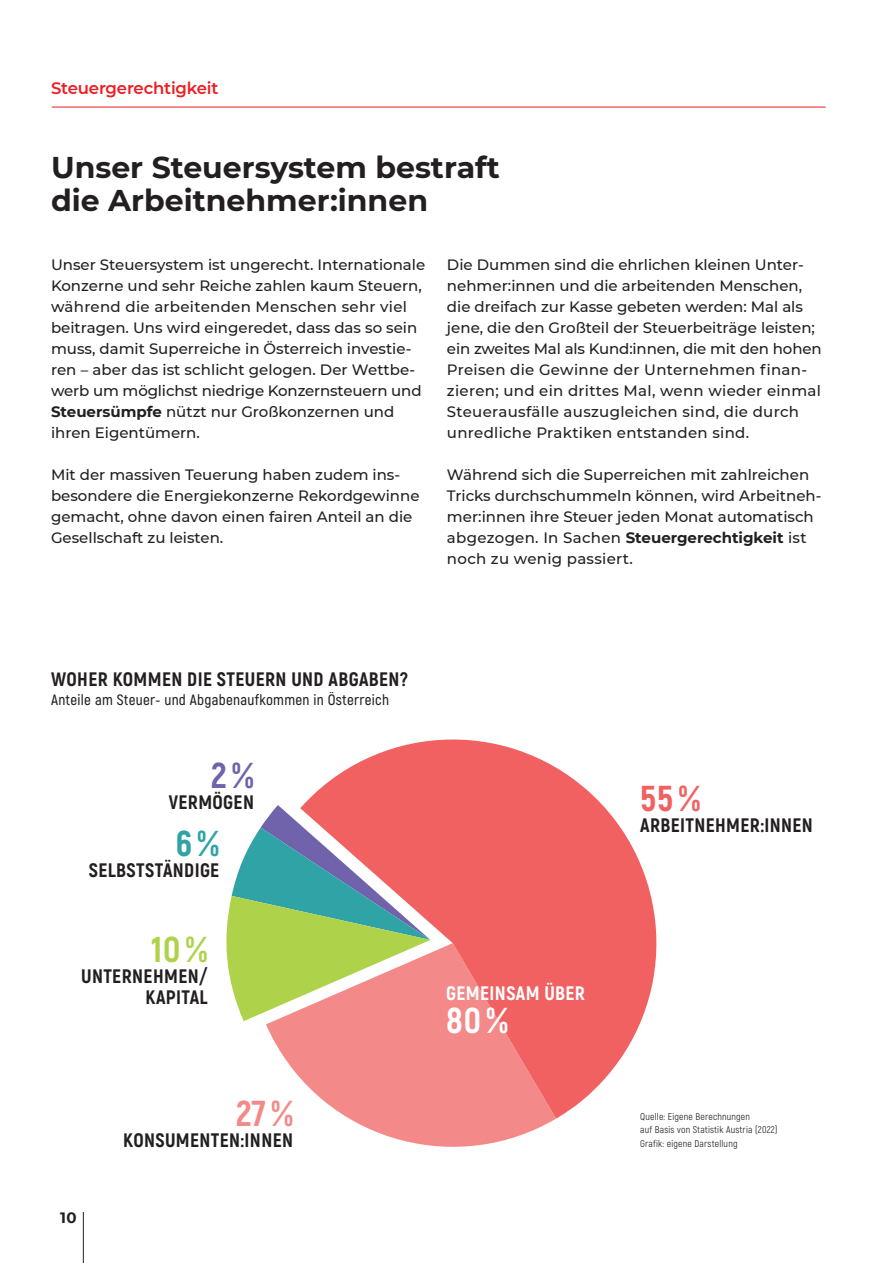
<style>
.page{position:relative;width:893px;height:1263px;background:#fff}
.page>*{position:absolute;margin:0;border:0;box-sizing:border-box;transform-origin:0 0}
.t1{font:800 36px "Akrobat";color:#f38a89}
.t2{font:800 36px "Akrobat";color:#f16161}
.t3{font:800 36px "Akrobat";color:#aed24a}
.t4{font:800 36px "Akrobat";color:#fff}
.t5{font:800 36px "Akrobat";color:#7063ac}
.t6{font:800 36px "Akrobat";color:#2fa3a5}
.t7{font:700 30px "Montserrat";color:#231f20}
.t8{font:800 19.5px "Akrobat";letter-spacing:.02em;color:#231f20}
.t9{font:800 19.5px "Akrobat";letter-spacing:.02em;color:#fff}
.t10{font:600 16.5px "Montserrat";letter-spacing:-.01em;color:#ee1d23}
.t11{font:500 15px/21px "Montserrat";color:#231f20}
.t12{font:600 15px "Akrobat";letter-spacing:.02em;color:#231f20}
.t13{font:700 15px "Montserrat";color:#231f20}
.t14{font:9.75px "Akrobat";letter-spacing:.02em;color:#231f20}
.s1{font-weight:700}
</style>
<div class="page">
<hr style="left:83px;top:1212px;width:1px;height:51px;background:#231f20">
<hr style="left:52px;top:107px;width:774px;height:1px;background:#ee1d23">
<svg style="left:226px;top:805px;width:74px;height:216px"></svg>
<svg style="left:266px;top:943px;width:290px;height:204px"></svg>
<svg style="left:300px;top:739px;width:357px;height:379px;fill:#f16161"></svg>
<div style="left:161px;top:754px;width:93px;height:55px;background:#fff"></div>
<p class="t10" style="left:51px;top:76px;width:169px">Steuergerechtigkeit</p>
<p class="t7" style="left:51px;top:146px;width:450px">Unser Steuersystem bestraft</p>
<p class="t7" style="left:51px;top:179px;width:379px">die Arbeitnehmer:innen</p>
<p class="t11" style="left:51px;top:253px;width:376px">Unser Steuersystem ist ungerecht. Internationale Konzerne und sehr Reiche zahlen kaum Steuern, während die arbeitenden Menschen sehr viel beitragen. Uns wird eingeredet, dass das so sein muss, damit Superreiche in Österreich investie&shy;ren – aber das ist schlicht gelogen. Der Wettbe&shy;werb um möglichst niedrige Konzernsteuern und <span class="s1">Steuersümpfe</span> nützt nur Großkonzernen und ihren Eigentümern.</p>
<p class="t11" style="left:51px;top:463px;width:370px">Mit der massiven Teuerung haben zudem ins&shy;besondere die Energiekonzerne Rekordgewinne gemacht, ohne davon einen fairen Anteil an die Gesellschaft zu leisten.</p>
<p class="t11" style="left:447px;top:253px;width:376px">Die Dummen sind die ehrlichen kleinen Unter&shy;nehmer:innen und die arbeitenden Menschen, die dreifach zur Kasse gebeten werden: Mal als jene, die den Großteil der Steuerbeiträge leisten; ein zweites Mal als Kund:innen, die mit den hohen Preisen die Gewinne der Unternehmen finan&shy;zieren; und ein drittes Mal, wenn wieder einmal Steuerausfälle auszugleichen sind, die durch unredliche Praktiken entstanden sind.</p>
<p class="t11" style="left:447px;top:463px;width:376px">Während sich die Superreichen mit zahlreichen Tricks durchschummeln können, wird Arbeitneh&shy;mer:innen ihre Steuer jeden Monat automatisch abgezogen. In Sachen <span class="s1">Steuergerechtigkeit</span> ist noch zu wenig passiert.</p>
<p class="t8" style="left:51px;top:667px;width:358px">WOHER KOMMEN DIE STEUERN UND ABGABEN?</p>
<p class="t12" style="left:51px;top:691px;width:340px">Anteile am Steuer- und Abgabenaufkommen in Österreich</p>
<p class="t5" style="left:211px;top:752px;width:44px">2%</p>
<p class="t8" style="left:169px;top:789px;width:87px">VERMÖGEN</p>
<p class="t6" style="left:176px;top:821px;width:45px">6%</p>
<p class="t8" style="left:89px;top:858px;width:132px">SELBSTSTÄNDIGE</p>
<p class="t3" style="left:151px;top:926px;width:58px">10%</p>
<p class="t8" style="left:81px;top:963px;width:128px">UNTERNEHMEN/</p>
<p class="t8" style="left:146px;top:984px;width:63px">KAPITAL</p>
<p class="t13" style="left:60px;top:1207px;width:18px">10</p>
<p class="t1" style="left:236px;top:1090px;width:59px">27%</p>
<p class="t8" style="left:123px;top:1127px;width:171px">KONSUMENTEN:INNEN</p>
<p class="t9" style="left:446px;top:981px;width:140px">GEMEINSAM ÜBER</p>
<p class="t4" style="left:446px;top:997px;width:64px">80%</p>
<p class="t2" style="left:640px;top:776px;width:62px">55%</p>
<p class="t8" style="left:640px;top:813px;width:174px">ARBEITNEHMER:INNEN</p>
<p class="t14" style="left:640px;top:1110px;width:111px">Quelle: Eigene Berechnungen</p>
<p class="t14" style="left:640px;top:1124px;width:139px">auf Basis von Statistik Austria (2022)</p>
<p class="t14" style="left:640px;top:1137px;width:99px">Grafik: eigene Darstellung</p>
</div>
